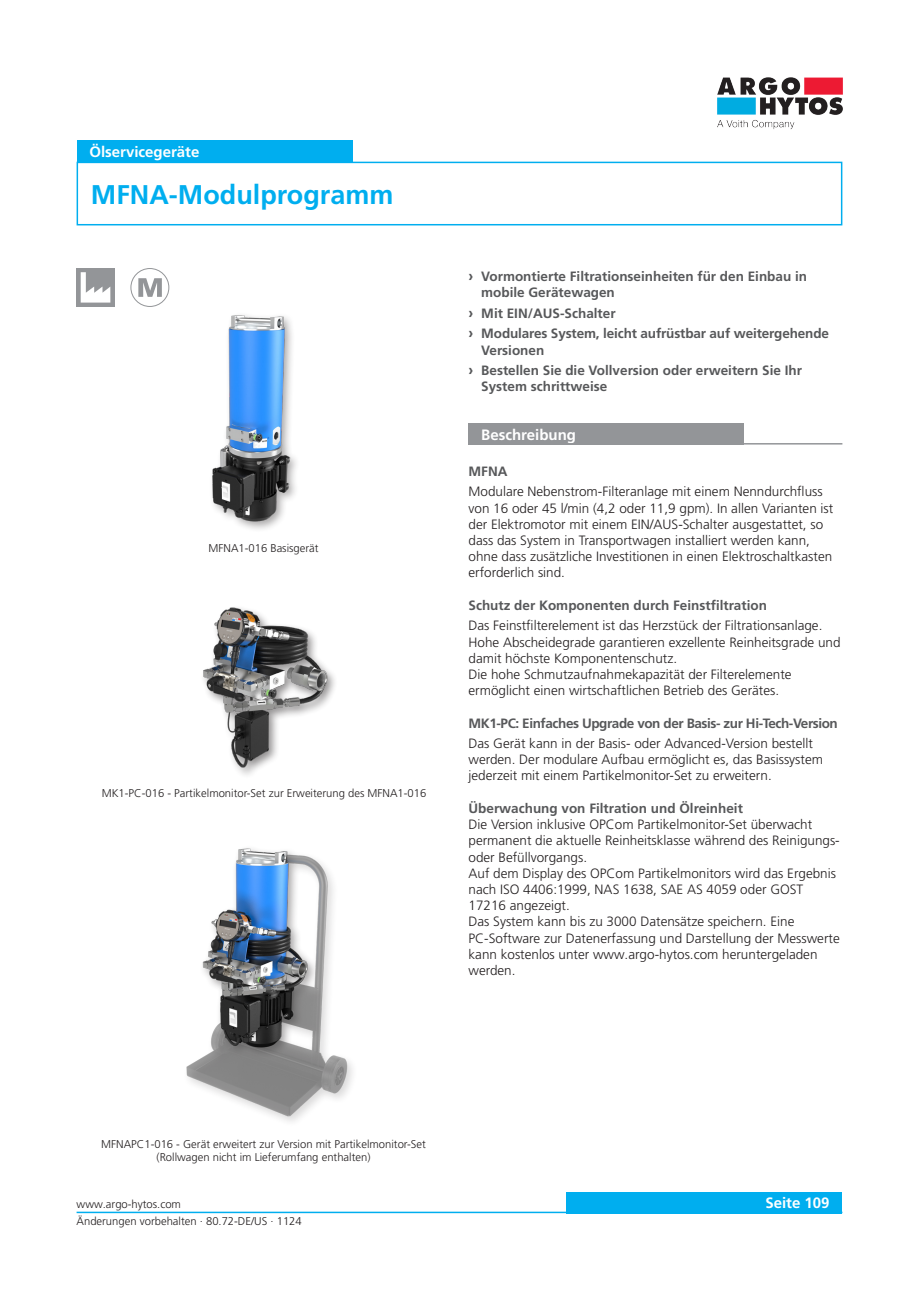
<style>
.page{position:relative;width:919px;height:1289px;background:#fff}
.page>*{position:absolute;margin:0;border:0;box-sizing:border-box;transform-origin:0 0}
._01_Headline_blue{font:700 27px "Frutiger LT Pro";color:#00aeef}
._04_Headline_white{font:700 15px "Frutiger LT Pro";color:#fff}
._06_Copytext{font:300 13.5px/16.2px "Frutiger LT Pro";color:#231f20}
._05_Subline_Copytext{font:700 13.5px/16.2px "Frutiger LT Pro";color:#57585a}
._05_Subline_Copytext-2{font:700 13.5px "Frutiger LT Pro";letter-spacing:-.03em;color:#57585a}
._08_Legend{font:300 11.25px/13.5px "Frutiger LT Pro";color:#231f20;text-align:center}
.s1{font-size:15px}
.s2{font-weight:700;color:#57585a}
</style>
<div class="page">
<div style="left:566px;top:1191px;width:276px;height:22px;background:#00aeef"></div>
<hr style="left:77px;top:1211px;width:765px;height:2px;background:#00aeef">
<img style="left:717px;top:77px;width:126px;height:52px">
<div style="left:77px;top:162px;width:765px;height:63px;border:2px solid #00aeef"></div>
<div style="left:77px;top:140px;width:275px;height:22px;background:#00aeef"></div>
<svg style="left:77px;top:268px;width:38px;height:38px"></svg>
<svg style="left:81px;top:272px;width:29px;height:30px"></svg>
<div style="left:130px;top:268px;width:39px;height:39px;border:1px solid #939598;border-radius:50%"></div>
<svg style="left:138px;top:278px;width:24px;height:19px"></svg>
<div style="left:468px;top:423px;width:276px;height:21px;background:#939598"></div>
<hr style="left:468px;top:443px;width:374px;height:1px;background:#939598">
<img style="left:212px;top:315px;width:84px;height:214px">
<div style="left:200px;top:604px;width:138px;height:174px;background:#231f20;opacity:.5"></div>
<img style="left:200px;top:606px;width:129px;height:163px">
<img style="left:186px;top:848px;width:166px;height:274px">
<p class="_04_Headline_white" style="left:89px;top:143px;width:112px">Ölservicegeräte</p>
<p class="_01_Headline_blue" style="left:91px;top:178px;width:304px">MFNA-Modulprogramm</p>
<p class="_08_Legend" style="left:208px;top:541px;width:112px">MFNA1-016 Basisgerät</p>
<p class="_08_Legend" style="left:102px;top:786px;width:326px">MK1-PC-016 - Partikelmonitor-Set zur Erweiterung des MFNA1-016</p>
<p class="_05_Subline_Copytext" style="left:481px;top:268px;width:327px;text-indent:-13px"><span class="s1">›</span> Vormontierte Filtrationseinheiten für den Einbau in mobile Gerätewagen</p>
<p class="_05_Subline_Copytext" style="left:468px;top:305px;width:149px"><span class="s1">›</span> Mit EIN/AUS-Schalter</p>
<p class="_05_Subline_Copytext" style="left:481px;top:326px;width:349px;text-indent:-13px"><span class="s1">›</span> Modulares System, leicht aufrüstbar auf weitergehende<br>Versionen</p>
<p class="_05_Subline_Copytext" style="left:481px;top:362px;width:322px;text-indent:-13px"><span class="s1">›</span> Bestellen Sie die Vollversion oder erweitern Sie Ihr<br>System schrittweise</p>
<p class="_04_Headline_white" style="left:481px;top:425px;width:96px">Beschreibung</p>
<p class="_05_Subline_Copytext" style="left:468px;top:463px;width:40px">MFNA</p>
<p class="_06_Copytext" style="left:468px;top:483px;width:366px">Modulare Nebenstrom-Filteranlage mit einem Nenndurchfluss von 16 oder 45 l/min (4,2 oder 11,9 gpm). In allen Varianten ist der Elektromotor mit einem EIN/AUS-Schalter ausgestattet, so dass das System in Transportwagen installiert werden kann, ohne dass zusätzliche Investitionen in einen Elektroschaltkasten erforderlich sind.</p>
<p class="_05_Subline_Copytext" style="left:468px;top:597px;width:300px">Schutz der Komponenten durch Feinstfiltration</p>
<p class="_06_Copytext" style="left:468px;top:617px;width:373px">Das Feinstfilterelement ist das Herzstück der Filtrationsanlage.<br>Hohe Abscheidegrade garantieren exzellente Reinheitsgrade und damit höchste Komponentenschutz.<br>Die hohe Schmutzaufnahmekapazität der Filterelemente ermöglicht einen wirtschaftlichen Betrieb des Gerätes.</p>
<p class="_05_Subline_Copytext-2" style="left:468px;top:715px;width:371px">MK1-PC: Einfaches Upgrade von der Basis- zur Hi-Tech-Version</p>
<p class="_06_Copytext" style="left:468px;top:735px;width:356px">Das Gerät kann in der Basis- oder Advanced-Version bestellt werden. Der modulare Aufbau ermöglicht es, das Basissystem jederzeit mit einem Partikelmonitor-Set zu erweitern.</p>
<p class="_06_Copytext" style="left:468px;top:800px;width:373px"><span class="s2">Überwachung von Filtration und Ölreinheit<br></span>Die Version inklusive OPCom Partikelmonitor-Set überwacht permanent die aktuelle Reinheitsklasse während des Reinigungs&shy;oder Befüllvorgangs.<br>Auf dem Display des OPCom Partikelmonitors wird das Ergebnis nach ISO 4406:1999, NAS 1638, SAE AS 4059 oder GOST 17216 angezeigt.<br>Das System kann bis zu 3000 Datensätze speichern. Eine PC-Software zur Datenerfassung und Darstellung der Messwerte kann kostenlos unter www.argo-hytos.com heruntergeladen werden.</p>
<p class="_08_Legend" style="left:101px;top:1137px;width:326px">MFNAPC1-016 - Gerät erweitert zur Version mit Partikelmonitor-Set (Rollwagen nicht im Lieferumfang enthalten)</p>
<p class="_08_Legend" style="left:77px;top:1196px;width:106px">www.argo-hytos.com</p>
<p class="_04_Headline_white" style="left:765px;top:1194px;width:66px">Seite 109</p>
<p class="_08_Legend" style="left:77px;top:1214px;width:227px">Änderungen vorbehalten · 80.72-DE/US · 1124</p>
</div>
